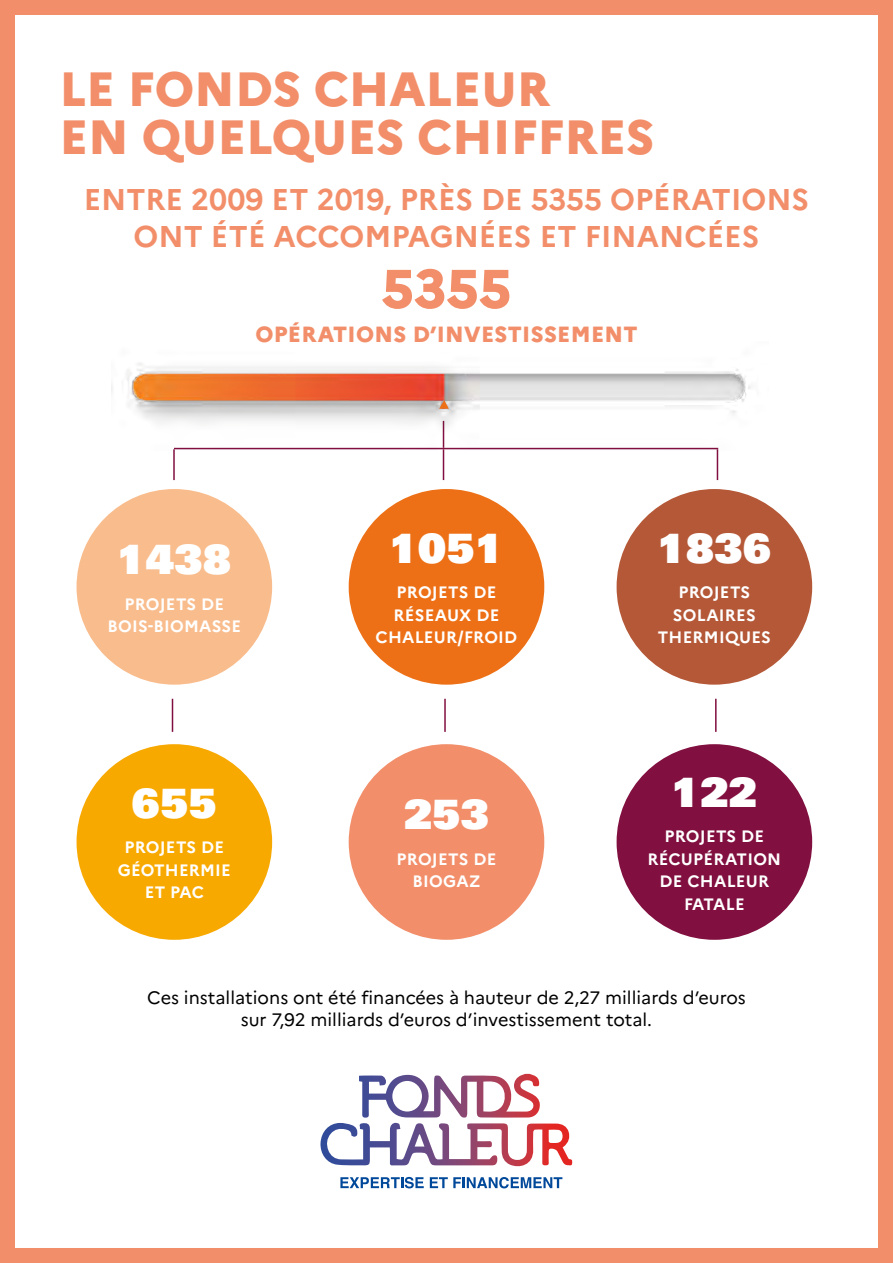
<style>
.page{position:relative;width:893px;height:1263px;background:#fff}
.page>*{position:absolute;margin:0;border:0;box-sizing:border-box;transform-origin:0 0}
.t1{font:800 54.3px "Marianne";color:#f28f6a}
.t2{font:800 48px/48px "Marianne";color:#f28f6a}
.t3{font:900 40.5px "Univers";color:#fff}
.t4{font:700 30px/37.2px "Marianne";color:#f28f6a;text-align:center}
.t5{font:800 21.9px "Marianne";letter-spacing:.015em;color:#f28f6a}
.t6{font:18px/21.6px "Marianne";color:#000;text-align:center}
.t7{font:700 16.5px/22.5px "Marianne";letter-spacing:.015em;color:#fff;text-align:center}
</style>
<div class="page">
<div style="left:0;top:0;width:893px;height:1263px;border:15px solid #f28f6a"></div>
<hr style="left:173px;top:449px;width:2px;height:31px;background:#810f3f">
<hr style="left:443px;top:449px;width:1px;height:31px;background:#810f3f">
<hr style="left:717px;top:449px;width:1px;height:31px;background:#810f3f">
<hr style="left:172px;top:699px;width:1px;height:33px;background:#810f3f">
<hr style="left:444px;top:699px;width:2px;height:33px;background:#810f3f">
<hr style="left:715px;top:699px;width:2px;height:33px;background:#810f3f">
<div style="left:884px;top:0;width:9px;height:1263px;background:#f28f6a"></div>
<div style="left:0;top:0;width:893px;height:9px;background:#f28f6a"></div>
<div style="left:0;top:1254px;width:893px;height:9px;background:#f28f6a"></div>
<svg style="left:320px;top:1074px;width:253px;height:93px"></svg>
<svg style="left:340px;top:1177px;width:84px;height:11px"></svg>
<svg style="left:430px;top:1177px;width:132px;height:11px"></svg>
<img style="left:112px;top:363px;width:639px;height:87px">
<svg style="left:439px;top:400px;width:10px;height:9px"></svg>
<div style="left:617px;top:744px;width:195px;height:196px;background:#810f3f;border-radius:50%"></div>
<div style="left:349px;top:744px;width:195px;height:196px;background:#f28f6a;border-radius:50%"></div>
<div style="left:77px;top:744px;width:195px;height:196px;background:#f8a900;border-radius:50%"></div>
<div style="left:77px;top:489px;width:195px;height:196px;background:#f9bc8c;border-radius:50%"></div>
<div style="left:349px;top:489px;width:195px;height:196px;background:#ed7016;border-radius:50%"></div>
<div style="left:617px;top:489px;width:195px;height:196px;background:#b45837;border-radius:50%"></div>
<h2 class="t2" style="left:60px;top:65px;width:596px">LE FONDS CHALEUR<br>EN QUELQUES CHIFFRES</h2>
<h3 class="t4" style="left:84px;top:180px;width:727px">ENTRE 2009 ET 2019, PRÈS DE 5355 OPÉRATIONS<br>ONT ÉTÉ ACCOMPAGNÉES ET FINANCÉES</h3>
<h1 class="t1" style="left:381px;top:255px;width:131px">5355</h1>
<h3 class="t5" style="left:255px;top:321px;width:384px">OPÉRATIONS D’INVESTISSEMENT</h3>
<h3 class="t3" style="left:117px;top:533px;width:116px">1438</h3>
<p class="t7" style="left:108px;top:592px;width:135px">PROJETS DE<br>BOIS-BIOMASSE</p>
<h3 class="t3" style="left:132px;top:777px;width:87px">655</h3>
<p class="t7" style="left:118px;top:836px;width:115px">PROJETS DE<br>GÉOTHERMIE<br>ET PAC</p>
<h3 class="t3" style="left:389px;top:522px;width:116px">1051</h3>
<p class="t7" style="left:376px;top:581px;width:143px">PROJETS DE<br>RÉSEAUX DE<br>CHALEUR/FROID</p>
<h3 class="t3" style="left:404px;top:788px;width:87px">253</h3>
<p class="t7" style="left:397px;top:847px;width:101px">PROJETS DE<br>BIOGAZ</p>
<h3 class="t3" style="left:657px;top:522px;width:116px">1836</h3>
<p class="t7" style="left:658px;top:581px;width:115px">PROJETS<br>SOLAIRES<br>THERMIQUES</p>
<h3 class="t3" style="left:672px;top:766px;width:87px">122</h3>
<p class="t7" style="left:648px;top:825px;width:135px">PROJETS DE<br>RÉCUPÉRATION<br>DE CHALEUR<br>FATALE</p>
<p class="t6" style="left:147px;top:987px;width:600px">Ces installations ont été financées à hauteur de 2,27 milliards d’euros sur 7,92 milliards d’euros d’investissement total.</p>
</div>
